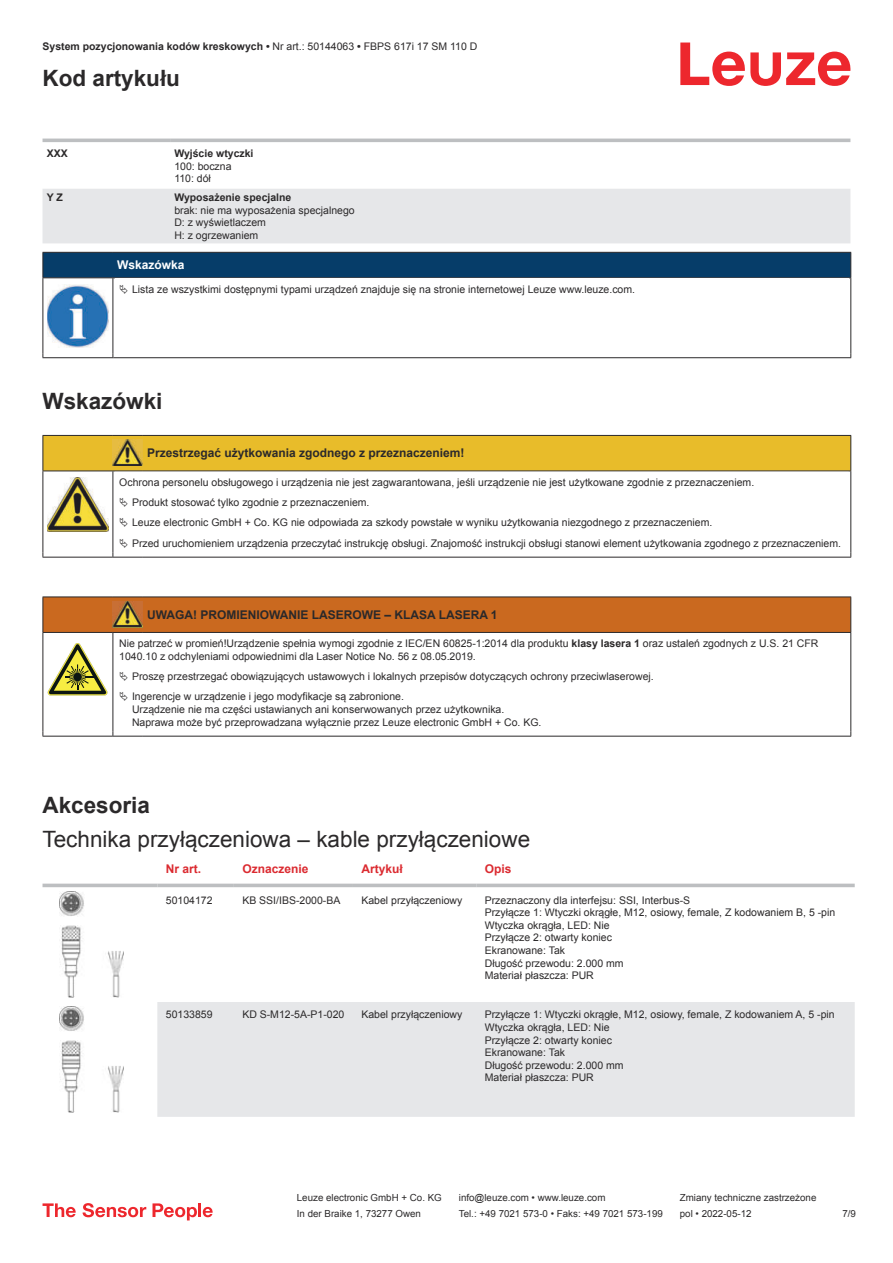
<style>
.page{position:relative;width:893px;height:1263px;background:#fff}
.page>*{position:absolute;margin:0;border:0;box-sizing:border-box;transform-origin:0 0}
.t1{font:22.5px "Arial";color:#2b292a}
.t2{font:700 22.5px "Arial";color:#2b292a}
.t3{font:700 12px "Arial";color:#2b292a}
.t4{font:700 12px "Arial";color:#db2a30}
.t5{font:700 12px "Arial";color:#fff}
.t6{font:10.5px/12.6px "Arial";color:#2b292a}
.t7{font:700 10.5px "Arial";color:#2b292a}
.t8{font:9.75px "Arial";color:#2b292a}
.s1{font-weight:400}
.s2{font-weight:700}
</style>
<div class="page">
<svg style="left:680px;top:43px;width:170px;height:43px"></svg>
<svg style="left:43px;top:138px;width:807px;height:1px"></svg>
<div style="left:43px;top:189px;width:807px;height:54px;background:#e6e7e9"></div>
<hr style="left:43px;top:139px;width:127px;height:3px;background:#bdbfc1">
<hr style="left:170px;top:139px;width:680px;height:3px;background:#bdbfc1">
<svg style="left:43px;top:883px;width:812px;height:230px"></svg>
<div style="left:157px;top:1002px;width:698px;height:115px;background:#e6e7e9"></div>
<hr style="left:43px;top:884px;width:114px;height:3px;background:#bdbfc1">
<hr style="left:157px;top:884px;width:77px;height:3px;background:#bdbfc1">
<hr style="left:234px;top:884px;width:119px;height:3px;background:#bdbfc1">
<hr style="left:353px;top:884px;width:123px;height:3px;background:#bdbfc1">
<hr style="left:476px;top:884px;width:379px;height:3px;background:#bdbfc1">
<img style="left:59px;top:891px;width:65px;height:107px">
<img style="left:59px;top:1006px;width:65px;height:106px">
<svg style="left:43px;top:1203px;width:33px;height:14px"></svg>
<svg style="left:83px;top:1203px;width:63px;height:14px"></svg>
<svg style="left:153px;top:1203px;width:44px;height:17px"></svg>
<hr style="left:198px;top:1203px;width:3px;height:14px;background:#ed272d">
<svg style="left:203px;top:1207px;width:10px;height:10px"></svg>
<div style="left:43px;top:252px;width:808px;height:26px;background:#063d69"></div>
<hr style="left:113px;top:277px;width:738px;height:1px;background:#2b292a">
<hr style="left:43px;top:278px;width:1px;height:75px;background:#2b292a">
<hr style="left:113px;top:278px;width:1px;height:75px;background:#2b292a">
<hr style="left:850px;top:278px;width:1px;height:75px;background:#2b292a">
<hr style="left:43px;top:357px;width:70px;height:1px;background:#2b292a">
<hr style="left:113px;top:357px;width:738px;height:1px;background:#2b292a">
<img style="left:47px;top:284px;width:61px;height:63px">
<div style="left:44px;top:436px;width:806px;height:35px;background:#e8bc2a"></div>
<svg style="left:44px;top:472px;width:806px;height:85px"></svg>
<hr style="left:43px;top:435px;width:70px;height:1px;background:#2b292a">
<hr style="left:43px;top:436px;width:1px;height:35px;background:#2b292a">
<hr style="left:43px;top:471px;width:70px;height:1px;background:#2b292a">
<hr style="left:113px;top:435px;width:30px;height:1px;background:#2b292a">
<hr style="left:113px;top:471px;width:30px;height:1px;background:#2b292a">
<hr style="left:143px;top:435px;width:708px;height:1px;background:#2b292a">
<hr style="left:850px;top:436px;width:1px;height:35px;background:#2b292a">
<hr style="left:143px;top:471px;width:708px;height:1px;background:#2b292a">
<hr style="left:43px;top:471px;width:1px;height:82px;background:#2b292a">
<hr style="left:113px;top:471px;width:1px;height:82px;background:#2b292a">
<hr style="left:850px;top:471px;width:1px;height:82px;background:#2b292a">
<hr style="left:43px;top:557px;width:70px;height:1px;background:#2b292a">
<hr style="left:113px;top:557px;width:30px;height:1px;background:#2b292a">
<hr style="left:143px;top:557px;width:708px;height:1px;background:#2b292a">
<img style="left:113px;top:440px;width:30px;height:26px">
<img style="left:47px;top:477px;width:61px;height:54px">
<svg style="left:115px;top:472px;width:734px;height:81px"></svg>
<div style="left:44px;top:597px;width:806px;height:35px;background:#ca691f"></div>
<svg style="left:44px;top:633px;width:806px;height:103px"></svg>
<hr style="left:43px;top:596px;width:70px;height:1px;background:#2b292a">
<hr style="left:43px;top:597px;width:1px;height:35px;background:#2b292a">
<hr style="left:43px;top:632px;width:70px;height:1px;background:#2b292a">
<hr style="left:113px;top:596px;width:30px;height:1px;background:#2b292a">
<hr style="left:113px;top:632px;width:30px;height:1px;background:#2b292a">
<hr style="left:143px;top:596px;width:708px;height:1px;background:#2b292a">
<hr style="left:850px;top:597px;width:1px;height:35px;background:#2b292a">
<hr style="left:143px;top:632px;width:708px;height:1px;background:#2b292a">
<hr style="left:43px;top:633px;width:1px;height:99px;background:#2b292a">
<hr style="left:113px;top:633px;width:1px;height:99px;background:#2b292a">
<hr style="left:850px;top:633px;width:1px;height:99px;background:#2b292a">
<hr style="left:43px;top:736px;width:70px;height:1px;background:#2b292a">
<hr style="left:113px;top:736px;width:30px;height:1px;background:#2b292a">
<hr style="left:143px;top:736px;width:708px;height:1px;background:#2b292a">
<img style="left:113px;top:601px;width:30px;height:26px">
<svg style="left:47px;top:643px;width:60px;height:52px"></svg>
<svg style="left:115px;top:633px;width:734px;height:99px"></svg>
<svg style="left:120px;top:498px;width:8px;height:9px"></svg>
<svg style="left:120px;top:518px;width:8px;height:9px"></svg>
<svg style="left:120px;top:538px;width:8px;height:9px"></svg>
<svg style="left:120px;top:672px;width:8px;height:9px"></svg>
<svg style="left:120px;top:692px;width:8px;height:9px"></svg>
<p class="t7" style="left:43px;top:43px;width:436px">System pozycjonowania kodów kreskowych • <span class="s1">Nr art.: 50144063</span> • <span class="s1">FBPS 617i 17 SM 110 D</span></p>
<h1 class="t2" style="left:43px;top:63px;width:139px">Kod artykułu</h1>
<p class="t7" style="left:47px;top:149px;width:23px">XXX</p>
<p class="t7" style="left:174px;top:146px;width:81px">Wyjście wtyczki</p>
<p class="t6" style="left:174px;top:160px;width:59px">100: boczna<br>110: dół</p>
<p class="t7" style="left:47px;top:193px;width:18px">Y Z</p>
<p class="t7" style="left:174px;top:190px;width:119px">Wyposażenie specjalne</p>
<p class="t6" style="left:174px;top:203px;width:182px">brak: nie ma wyposażenia specjalnego<br>D: z wyświetlaczem<br>H: z ogrzewaniem</p>
<p class="t5" style="left:117px;top:260px;width:69px">Wskazówka</p>
<p class="t6" style="left:132px;top:282px;width:505px">Lista ze wszystkimi dostępnymi typami urządzeń znajduje się na stronie internetowej Leuze www.leuze.com.</p>
<h1 class="t2" style="left:43px;top:393px;width:122px">Wskazówki</h1>
<p class="t3" style="left:147px;top:445px;width:319px">Przestrzegać użytkowania zgodnego z przeznaczeniem!</p>
<p class="t6" style="left:132px;top:472px;width:711px;line-height:20.2px;text-indent:-13px">Ochrona personelu obsługowego i urządzenia nie jest zagwarantowana, jeśli urządzenie nie jest użytkowane zgodnie z przeznaczeniem.<br>Produkt stosować tylko zgodnie z przeznaczeniem.<br>Leuze electronic GmbH + Co. KG nie odpowiada za szkody powstałe w wyniku użytkowania niezgodnego z przeznaczeniem.<br>Przed uruchomieniem urządzenia przeczytać instrukcję obsługi. Znajomość instrukcji obsługi stanowi element użytkowania zgodnego z przeznaczeniem.</p>
<p class="t3" style="left:147px;top:606px;width:352px">UWAGA! PROMIENIOWANIE LASEROWE – KLASA LASERA 1</p>
<p class="t6" style="left:119px;top:637px;width:701px">Nie patrzeć w promień!Urządzenie spełnia wymogi zgodnie z IEC/EN 60825-1:2014 dla produktu <span class="s2">klasy lasera 1</span> oraz ustaleń zgodnych z U.S. 21 CFR<br>1040.10 z odchyleniami odpowiednimi dla Laser Notice No. 56 z 08.05.2019.</p>
<p class="t6" style="left:132px;top:666px;width:523px;line-height:20.2px">Proszę przestrzegać obowiązujących ustawowych i lokalnych przepisów dotyczących ochrony przeciwlaserowej.<br>Ingerencje w urządzenie i jego modyfikacje są zabronione.</p>
<p class="t6" style="left:132px;top:703px;width:411px">Urządzenie nie ma części ustawianych ani konserwowanych przez użytkownika.<br>Naprawa może być przeprowadzana wyłącznie przez Leuze electronic GmbH + Co. KG.</p>
<h1 class="t2" style="left:43px;top:796px;width:109px">Akcesoria</h1>
<h1 class="t1" style="left:43px;top:823px;width:489px">Technika przyłączeniowa – kable przyłączeniowe</h1>
<p class="t4" style="left:166px;top:860px;width:37px">Nr art.</p>
<p class="t4" style="left:242px;top:864px;width:68px">Oznaczenie</p>
<p class="t4" style="left:361px;top:860px;width:43px">Artykuł</p>
<p class="t4" style="left:485px;top:864px;width:28px">Opis</p>
<p class="t6" style="left:166px;top:895px;width:48px">50104172</p>
<p class="t6" style="left:242px;top:895px;width:100px">KB SSI/IBS-2000-BA</p>
<p class="t6" style="left:361px;top:893px;width:102px">Kabel przyłączeniowy</p>
<p class="t6" style="left:485px;top:893px;width:352px">Przeznaczony dla interfejsu: SSI, Interbus-S<br>Przyłącze 1: Wtyczki okrągłe, M12, osiowy, female, Z kodowaniem B, 5 -pin Wtyczka okrągła, LED: Nie<br>Przyłącze 2: otwarty koniec<br>Ekranowane: Tak<br>Długość przewodu: 2.000 mm<br>Materiał płaszcza: PUR</p>
<p class="t6" style="left:166px;top:1008px;width:48px">50133859</p>
<p class="t6" style="left:242px;top:1009px;width:104px">KD S-M12-5A-P1- 020</p>
<p class="t6" style="left:361px;top:1008px;width:102px">Kabel przyłączeniowy</p>
<p class="t6" style="left:485px;top:1008px;width:351px">Przyłącze 1: Wtyczki okrągłe, M12, osiowy, female, Z kodowaniem A, 5 -pin<br>Wtyczka okrągła, LED: Nie<br>Przyłącze 2: otwarty koniec<br>Ekranowane: Tak<br>Długość przewodu: 2.000 mm<br>Materiał płaszcza: PUR</p>
<p class="t8" style="left:297px;top:1191px;width:146px">Leuze electronic GmbH + Co. KG</p>
<p class="t8" style="left:459px;top:1191px;width:148px">info@leuze.com • www.leuze.com</p>
<p class="t8" style="left:680px;top:1191px;width:138px">Zmiany techniczne zastrzeżone</p>
<p class="t8" style="left:297px;top:1210px;width:126px">In der Braike 1, 73277 Owen</p>
<p class="t8" style="left:459px;top:1207px;width:205px">Tel.: +49 7021 573-0 • Faks: +49 7021 573-199</p>
<p class="t8" style="left:680px;top:1207px;width:73px">pol • 2022-05-12</p>
<p class="t8" style="left:842px;top:1210px;width:15px">7 /9</p>
</div>
